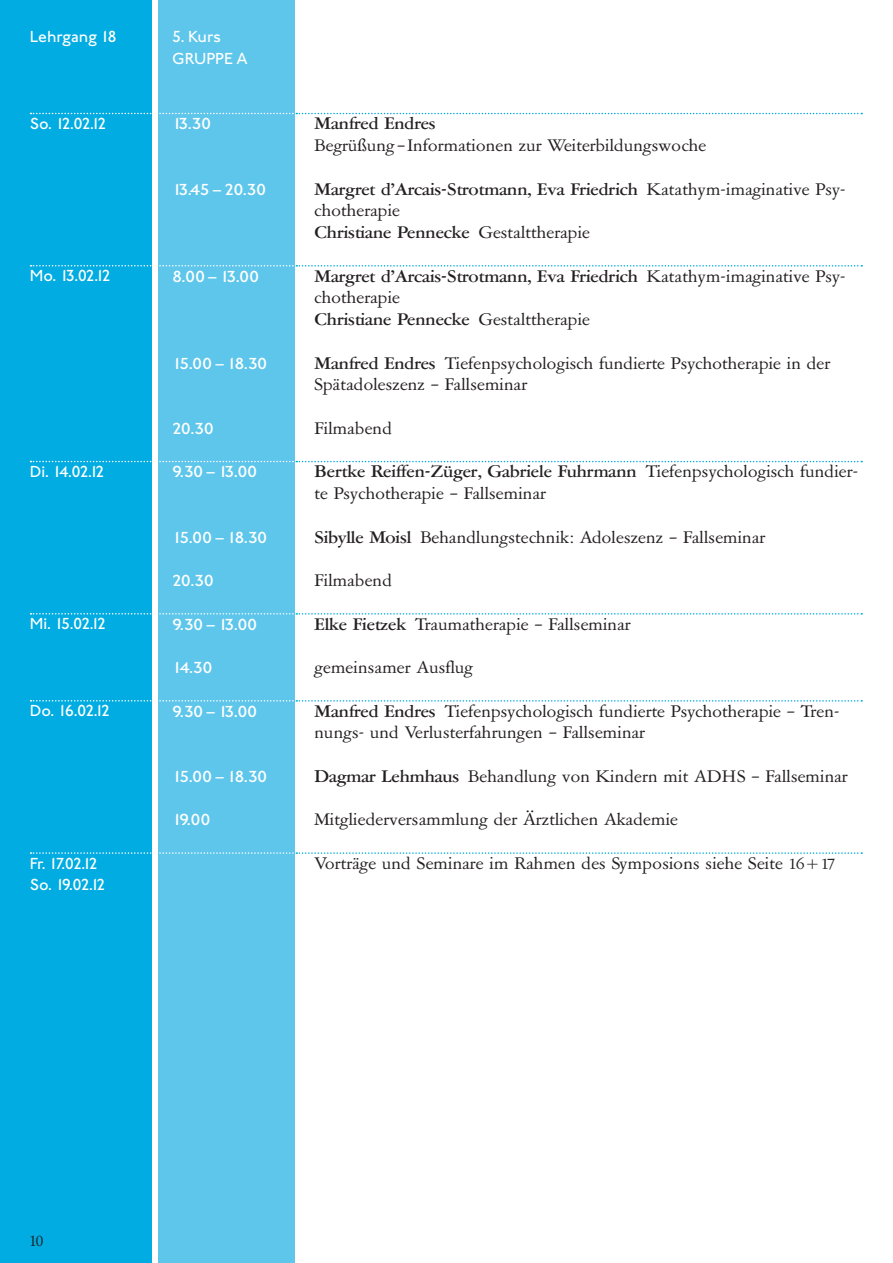
<style>
.page{position:relative;width:893px;height:1263px;background:#fff}
.page>*{position:absolute;margin:0;border:0;box-sizing:border-box;transform-origin:0 0}
.t1{font:16.5px/21.8px "Garamont Amsterdam BQ";color:#231f20;scale:1.09 1}
.t2{font:500 16.5px/21.8px "Garamont Amsterdam BQ";color:#231f20;scale:1.09 1}
.t3{font:500 16.5px "Johnston ITC";letter-spacing:-.05em;color:#fff;scale:1.09 1}
.t4{font:500 16.5px "Johnston ITC";letter-spacing:-.05em;color:#fff}
.t5{font:500 16.5px/21.8px "Johnston ITC";letter-spacing:-.125em;color:#fff}
.t6{font:500 16.5px/21.8px "Johnston ITC";color:#fff}
.t7{font:500 16.5px "Johnston ITC";letter-spacing:-.005em;color:#fff}
.t8{font:16.5px "Garamont Amsterdam BQ";color:#231f20}
.s1{font-weight:400}
.s2{font-weight:500}
</style>
<div class="page">
<div style="left:0;top:0;width:152px;height:1263px;background:#00ace1"></div>
<div style="left:158px;top:0;width:136px;height:1263px;background:#5ec6eb"></div>
<svg style="left:31px;top:113px;width:831px;height:1px"></svg>
<svg style="left:31px;top:265px;width:831px;height:2px"></svg>
<svg style="left:31px;top:461px;width:831px;height:1px"></svg>
<svg style="left:31px;top:613px;width:831px;height:2px"></svg>
<svg style="left:31px;top:700px;width:831px;height:2px"></svg>
<svg style="left:31px;top:852px;width:831px;height:2px"></svg>
<p class="t7" style="left:30px;top:27px;width:88px">Lehrgang 18</p>
<p class="t6" style="left:172px;top:26px;width:77px">5. Kurs<br>GRUPPE A</p>
<p class="t4" style="left:30px;top:114px;width:79px">So. 12.02.12</p>
<p class="t4" style="left:30px;top:266px;width:83px">Mo. 13.02.12</p>
<p class="t4" style="left:30px;top:462px;width:77px">Di. 14.02.12</p>
<p class="t4" style="left:30px;top:614px;width:78px">Mi. 15.02.12</p>
<p class="t4" style="left:30px;top:701px;width:82px">Do. 16.02.12</p>
<p class="t5" style="left:30px;top:852px;width:78px">Fr. 17.02.12<br>So. 19.02.12</p>
<p class="t3" style="left:172px;top:114px;width:38px">13.30</p>
<p class="t2" style="left:315px;top:113px;width:113px">Manfred Endres</p>
<p class="t1" style="left:315px;top:135px;width:361px">Begrüßung – Informationen zur Weiterbildungswoche</p>
<p class="t3" style="left:172px;top:179px;width:88px">13.45 – 20.30</p>
<p class="t2" style="left:315px;top:178px;width:489px">Margret d’Arcais-Strotmann, Eva Friedrich <span class="s1">Katathym-imaginative Psy&shy;chotherapie<br></span>Christiane Pennecke <span class="s1">Gestalttherapie</span></p>
<p class="t3" style="left:172px;top:266px;width:81px">8.00–13.00</p>
<p class="t2" style="left:315px;top:265px;width:489px">Margret d’Arcais-Strotmann, Eva Friedrich <span class="s1">Katathym-imaginative Psy&shy;chotherapie<br></span>Christiane Pennecke <span class="s1">Gestalttherapie</span></p>
<p class="t3" style="left:172px;top:353px;width:89px">15.00–18.30</p>
<p class="t1" style="left:315px;top:352px;width:475px"><span class="s2">Manfred Endres</span> Tiefenpsychologisch fundierte Psychotherapie in der<br>Spätadoleszenz – Fallseminar</p>
<p class="t3" style="left:172px;top:419px;width:40px">20.30</p>
<p class="t1" style="left:315px;top:418px;width:73px">Filmabend</p>
<p class="t3" style="left:172px;top:462px;width:80px">9.30–13.00</p>
<p class="t1" style="left:315px;top:461px;width:500px"><span class="s2">Bertke Reiffen-Züger, Gabriele Fuhrmann</span> Tiefenpsychologisch fundier&shy;te Psychotherapie – Fallseminar</p>
<p class="t3" style="left:172px;top:527px;width:89px">15.00–18.30</p>
<p class="t1" style="left:315px;top:526px;width:415px"><span class="s2">Sibylle Moisl</span> Behandlungstechnik: Adoleszenz – Fallseminar</p>
<p class="t3" style="left:172px;top:571px;width:40px">20.30</p>
<p class="t1" style="left:315px;top:570px;width:73px">Filmabend</p>
<p class="t3" style="left:172px;top:614px;width:80px">9.30–13.00</p>
<p class="t1" style="left:315px;top:613px;width:292px"><span class="s2">Elke Fietzek</span> Traumatherapie – Fallseminar</p>
<p class="t3" style="left:172px;top:658px;width:39px">14.30</p>
<p class="t1" style="left:315px;top:657px;width:147px">gemeinsamer Ausflug</p>
<p class="t3" style="left:172px;top:701px;width:80px">9.30–13.00</p>
<p class="t1" style="left:315px;top:700px;width:483px"><span class="s2">Manfred Endres</span> Tiefenpsychologisch fundierte Psychotherapie – Tren&shy;nungs- und Verlusterfahrungen – Fallseminar</p>
<p class="t3" style="left:172px;top:766px;width:89px">15.00–18.30</p>
<p class="t1" style="left:315px;top:766px;width:491px"><span class="s2">Dagmar Lehmhaus</span> Behandlung von Kindern mit ADHS – Fallseminar</p>
<p class="t3" style="left:172px;top:810px;width:37px">19.00</p>
<p class="t1" style="left:315px;top:809px;width:335px">Mitgliederversammlung der Ärztlichen Akademie</p>
<p class="t1" style="left:315px;top:853px;width:479px">Vorträge und Seminare im Rahmen des Symposions siehe Seite 16+17</p>
<p class="t8" style="left:29px;top:1230px;width:16px">10</p>
</div>
